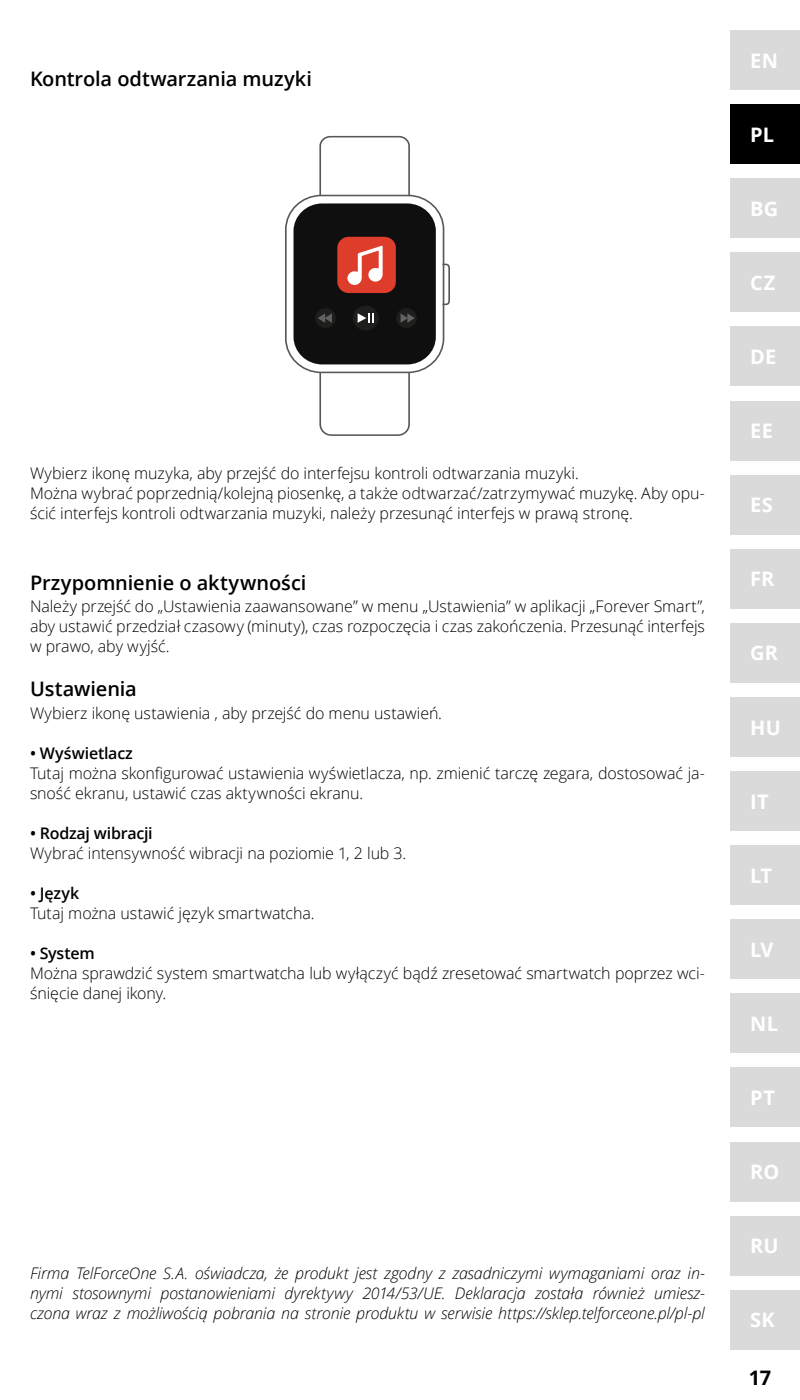
<style>
.page{position:relative;width:800px;height:1400px;background:#fff}
.page>*{position:absolute;margin:0;border:0;box-sizing:border-box;transform-origin:0 0}
.t1{font:600 20px "Open Sans";letter-spacing:-.005em;color:#000}
.t2{font:700 20px "Open Sans";letter-spacing:.02em;color:#fff}
.t3{font:700 20px "Open Sans";color:#000}
.t4{font:300 16px/20px "Open Sans";letter-spacing:-.005em;color:#000}
.t5{font:italic 300 16px/20px "Open Sans";letter-spacing:-.01em;color:#000;text-align:justify}
.t6{font:600 16px "Open Sans";letter-spacing:-.01em;color:#000}
</style>
<div class="page">
<svg style="left:444px;top:263px;width:6px;height:43px"></svg>
<div style="left:285px;top:195px;width:159px;height:178px;border:2px solid #575757;border-radius:35px"></div>
<svg style="left:319px;top:371px;width:92px;height:65px"></svg>
<svg style="left:319px;top:136px;width:92px;height:62px"></svg>
<div style="left:294px;top:203px;width:142px;height:161px;background:#0f0f0f;border-radius:28px"></div>
<div style="left:337px;top:237px;width:59px;height:56px;background:#de3d2c;border-radius:11px"></div>
<svg style="left:347px;top:246px;width:36px;height:39px"></svg>
<div style="left:396px;top:308px;width:21px;height:20px;background:#1e1e1c;border-radius:50%"></div>
<div style="left:315px;top:308px;width:21px;height:20px;background:#1e1e1c;border-radius:50%"></div>
<div style="left:353px;top:306px;width:26px;height:25px;background:#1e1e1c;border-radius:50%"></div>
<svg style="left:401px;top:313px;width:14px;height:10px"></svg>
<svg style="left:318px;top:313px;width:14px;height:10px"></svg>
<svg style="left:358px;top:313px;width:16px;height:10px"></svg>
<div style="left:730px;top:326px;width:70px;height:60px;background:#dadada"></div>
<div style="left:730px;top:549px;width:70px;height:60px;background:#dadada"></div>
<div style="left:730px;top:771px;width:70px;height:60px;background:#dadada"></div>
<div style="left:730px;top:401px;width:70px;height:60px;background:#dadada"></div>
<div style="left:730px;top:623px;width:70px;height:60px;background:#dadada"></div>
<div style="left:730px;top:475px;width:70px;height:60px;background:#dadada"></div>
<div style="left:730px;top:104px;width:70px;height:60px;background:#000"></div>
<div style="left:730px;top:252px;width:70px;height:60px;background:#dadada"></div>
<div style="left:730px;top:1290px;width:70px;height:60px;background:#dadada"></div>
<div style="left:730px;top:1216px;width:70px;height:60px;background:#dadada"></div>
<div style="left:730px;top:845px;width:70px;height:60px;background:#dadada"></div>
<div style="left:730px;top:178px;width:70px;height:60px;background:#dadada"></div>
<div style="left:730px;top:1142px;width:70px;height:60px;background:#dadada"></div>
<div style="left:730px;top:1067px;width:70px;height:60px;background:#dadada"></div>
<div style="left:730px;top:697px;width:70px;height:60px;background:#dadada"></div>
<div style="left:730px;top:919px;width:70px;height:60px;background:#dadada"></div>
<div style="left:730px;top:30px;width:69px;height:60px;background:#dadada"></div>
<div style="left:730px;top:993px;width:70px;height:60px;background:#dadada"></div>
<p class="t1" style="left:30px;top:65px;width:283px">Kontrola odtwarzania muzyki</p>
<p class="t4" style="left:30px;top:463px;width:677px">Wybierz ikonę muzyka, aby przejść do interfejsu kontroli odtwarzania muzyki.<br>Można wybrać poprzednią/kolejną piosenkę, a także odtwarzać/zatrzymywać muzykę. Aby opu&shy;ścić interfejs kontroli odtwarzania muzyki, należy przesunąć interfejs w prawą stronę.</p>
<p class="t1" style="left:30px;top:569px;width:278px">Przypomnienie o aktywności</p>
<p class="t4" style="left:30px;top:596px;width:677px;text-align:justify">Należy przejść do „Ustawienia zaawansowane” w menu „Ustawienia” w aplikacji „Forever Smart”, aby ustawić przedział czasowy (minuty), czas rozpoczęcia i czas zakończenia. Przesunąć interfejs w prawo, aby wyjść.</p>
<p class="t1" style="left:30px;top:675px;width:108px">Ustawienia</p>
<p class="t4" style="left:30px;top:703px;width:414px">Wybierz ikonę ustawienia , aby przejść do menu ustawień.</p>
<p class="t6" style="left:30px;top:742px;width:104px">• Wyświetlacz</p>
<p class="t4" style="left:30px;top:763px;width:677px">Tutaj można skonfigurować ustawienia wyświetlacza, np. zmienić tarczę zegara, dostosować ja&shy;sność ekranu, ustawić czas aktywności ekranu.</p>
<p class="t6" style="left:30px;top:822px;width:124px">• Rodzaj wibracji</p>
<p class="t4" style="left:30px;top:843px;width:378px">Wybrać intensywność wibracji na poziomie 1, 2 lub 3.</p>
<p class="t6" style="left:30px;top:882px;width:51px">• Język</p>
<p class="t4" style="left:30px;top:903px;width:286px">Tutaj można ustawić język smartwatcha.</p>
<p class="t6" style="left:30px;top:942px;width:66px">• System</p>
<p class="t4" style="left:30px;top:963px;width:677px">Można sprawdzić system smartwatcha lub wyłączyć bądź zresetować smartwatch poprzez wci&shy;śnięcie danej ikony.</p>
<p class="t5" style="left:30px;top:1263px;width:676px">Firma TelForceOne S.A. oświadcza, że produkt jest zgodny z zasadniczymi wymaganiami oraz in&shy;nymi stosownymi postanowieniami dyrektywy 2014/53/UE. Deklaracja została również umiesz&shy;czona wraz z możliwością pobrania na stronie produktu w serwisie https://sklep.telforceone.pl/pl-pl</p>
<p class="t2" style="left:750px;top:46px;width:29px">EN</p>
<p class="t2" style="left:750px;top:120px;width:26px">PL</p>
<p class="t2" style="left:750px;top:194px;width:30px">BG</p>
<p class="t2" style="left:750px;top:269px;width:27px">CZ</p>
<p class="t2" style="left:750px;top:343px;width:28px">DE</p>
<p class="t2" style="left:750px;top:417px;width:24px">EE</p>
<p class="t2" style="left:750px;top:491px;width:24px">ES</p>
<p class="t2" style="left:750px;top:565px;width:26px">FR</p>
<p class="t2" style="left:750px;top:639px;width:30px">GR</p>
<p class="t2" style="left:750px;top:713px;width:32px">HU</p>
<p class="t2" style="left:750px;top:787px;width:20px">IT</p>
<p class="t2" style="left:750px;top:861px;width:23px">LT</p>
<p class="t2" style="left:750px;top:936px;width:25px">LV</p>
<p class="t2" style="left:750px;top:1010px;width:29px">NL</p>
<p class="t2" style="left:750px;top:1084px;width:26px">PT</p>
<p class="t2" style="left:750px;top:1158px;width:31px">RO</p>
<p class="t2" style="left:750px;top:1232px;width:30px">RU</p>
<p class="t2" style="left:750px;top:1306px;width:26px">SK</p>
<p class="t3" style="left:749px;top:1364px;width:24px">17</p>
</div>
